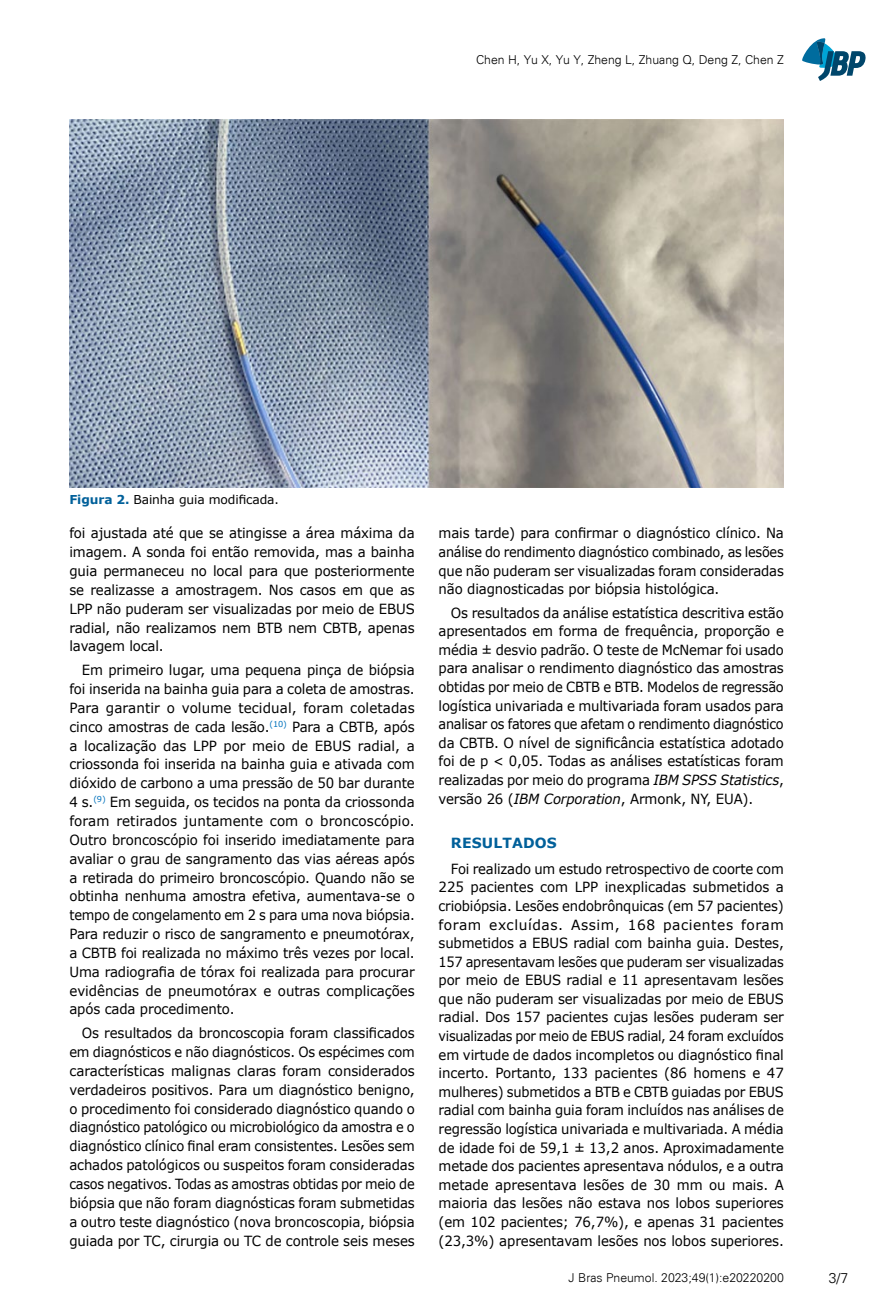
<style>
.page{position:relative;width:893px;height:1315px;background:#fff}
.page>*{position:absolute;margin:0;border:0;box-sizing:border-box;transform-origin:0 0}
.t1{font:14px/18.9px "Verdana";letter-spacing:-.01em;color:#000;text-align:justify;scale:.95 1}
.t2{font:14px/18.6px "Verdana";letter-spacing:-.01em;color:#000;text-align:justify;scale:.94 1}
.t3{font:700 14px "Verdana";letter-spacing:.01em;color:#01609a}
.t4{font:300 14px "Univers";color:#000}
.t5{font:300 12.25px "Univers";color:#000}
.t6{font:12.25px "Verdana";letter-spacing:-.01em;color:#000}
.s1{font-weight:700;color:#01609a}
.s2{font-style:italic}
</style>
<div class="page">
<svg style="left:802px;top:38px;width:64px;height:43px"></svg>
<img style="left:69px;top:119px;width:715px;height:368px">
<p class="t5" style="left:476px;top:52px;width:309px">Chen H, Yu X, Yu Y, Zheng L, Zhuang Q, Deng Z, Chen Z</p>
<p class="t6" style="left:69px;top:492px;width:211px"><span class="s1">Figura 2.</span> Bainha guia modificada.</p>
<p class="t1" style="left:69px;top:524px;width:365px">foi ajustada até que se atingisse a área máxima da imagem. A sonda foi então removida, mas a bainha guia permaneceu no local para que posteriormente se realizasse a amostragem. Nos casos em que as LPP não puderam ser visualizadas por meio de EBUS radial, não realizamos nem BTB nem CBTB, apenas lavagem local.</p>
<p class="t1" style="left:69px;top:661px;width:365px;text-indent:12px">Em primeiro lugar, uma pequena pinça de biópsia foi inserida na bainha guia para a coleta de amostras.<br>Para garantir o volume tecidual, foram coletadas cinco amostras de cada lesão.<sup>(10)</sup> Para a CBTB, após a localização das LPP por meio de EBUS radial, a criossonda foi inserida na bainha guia e ativada com dióxido de carbono a uma pressão de 50 bar durante 4 s.<sup>(9)</sup> Em seguida, os tecidos na ponta da criossonda foram retirados juntamente com o broncoscópio.<br>Outro broncoscópio foi inserido imediatamente para avaliar o grau de sangramento das vias aéreas após a retirada do primeiro broncoscópio. Quando não se obtinha nenhuma amostra efetiva, aumentava-se o tempo de congelamento em 2 s para uma nova biópsia.<br>Para reduzir o risco de sangramento e pneumotórax, a CBTB foi realizada no máximo três vezes por local.<br>Uma radiografia de tórax foi realizada para procurar evidências de pneumotórax e outras complicações após cada procedimento.</p>
<p class="t1" style="left:69px;top:1024px;width:365px;text-indent:12px">Os resultados da broncoscopia foram classificados em diagnósticos e não diagnósticos. Os espécimes com características malignas claras foram considerados verdadeiros positivos. Para um diagnóstico benigno, o procedimento foi considerado diagnóstico quando o diagnóstico patológico ou microbiológico da amostra e o diagnóstico clínico final eram consistentes. Lesões sem achados patológicos ou suspeitos foram consideradas casos negativos. Todas as amostras obtidas por meio de biópsia que não foram diagnósticas foram submetidas a outro teste diagnóstico (nova broncoscopia, biópsia guiada por TC, cirurgia ou TC de controle seis meses</p>
<p class="t1" style="left:439px;top:524px;width:365px">mais tarde) para confirmar o diagnóstico clínico. Na análise do rendimento diagnóstico combinado, as lesões que não puderam ser visualizadas foram consideradas não diagnosticadas por biópsia histológica.</p>
<p class="t1" style="left:439px;top:603px;width:365px;text-indent:12px">Os resultados da análise estatística descritiva estão apresentados em forma de frequência, proporção e média ± desvio padrão. O teste de McNemar foi usado para analisar o rendimento diagnóstico das amostras obtidas por meio de CBTB e BTB. Modelos de regressão logística univariada e multivariada foram usados para analisar os fatores que afetam o rendimento diagnóstico da CBTB. O nível de significância estatística adotado foi de p &lt; 0,05. Todas as análises estatísticas foram realizadas por meio do programa <span class="s2">IBM SPSS Statistics</span>, versão 26 (<span class="s2">IBM Corporation</span>, Armonk, NY, EUA).</p>
<p class="t3" style="left:451px;top:833px;width:107px">RESULTADOS</p>
<p class="t2" style="left:439px;top:859px;width:369px;text-indent:12px">Foi realizado um estudo retrospectivo de coorte com 225 pacientes com LPP inexplicadas submetidos a criobiópsia. Lesões endobrônquicas (em 57 pacientes) foram excluídas. Assim, 168 pacientes foram submetidos a EBUS radial com bainha guia. Destes, 157 apresentavam lesões que puderam ser visualizadas por meio de EBUS radial e 11 apresentavam lesões que não puderam ser visualizadas por meio de EBUS radial. Dos 157 pacientes cujas lesões puderam ser visualizadas por meio de EBUS radial, 24 foram excluídos em virtude de dados incompletos ou diagnóstico final incerto. Portanto, 133 pacientes (86 homens e 47 mulheres) submetidos a BTB e CBTB guiadas por EBUS radial com bainha guia foram incluídos nas análises de regressão logística univariada e multivariada. A média de idade foi de 59,1 ± 13,2 anos. Aproximadamente metade dos pacientes apresentava nódulos, e a outra metade apresentava lesões de 30 mm ou mais. A maioria das lesões não estava nos lobos superiores (em 102 pacientes; 76,7%), e apenas 31 pacientes (23,3%) apresentavam lesões nos lobos superiores.</p>
<p class="t5" style="left:569px;top:1270px;width:217px">J Bras Pneumol. 2023;49(1):e20220200</p>
<p class="t4" style="left:829px;top:1269px;width:21px">3/7</p>
</div>
